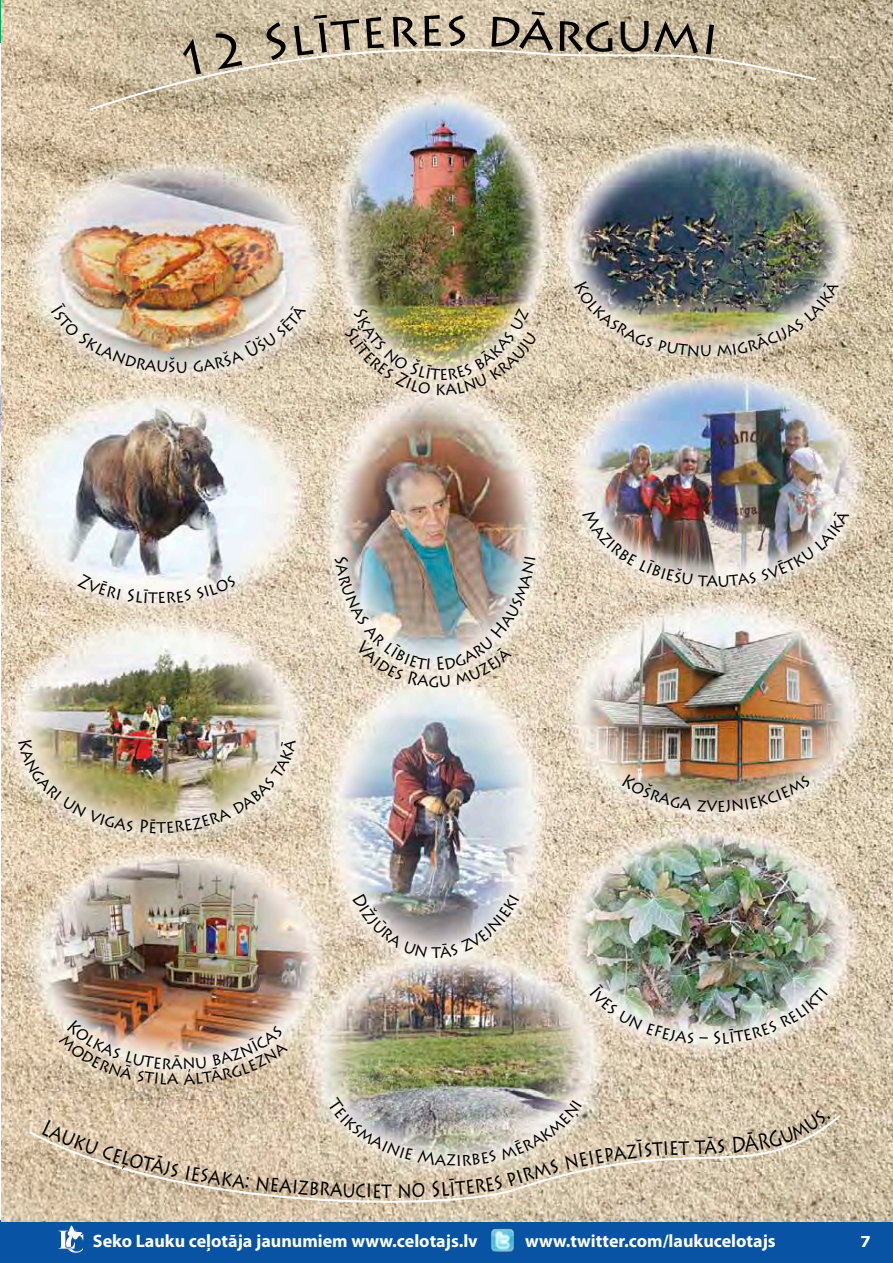
<style>
.page{position:relative;width:893px;height:1263px;background:#fff}
.page>*{position:absolute;margin:0;border:0;box-sizing:border-box;transform-origin:0 0}
.t1{font:49.65px "Lithos Pro";color:#000}
.t2{font:22.8px "Lithos Pro";color:#000;scale:.79 1}
.t3{font:700 18px "Myriad Pro";color:#fff}
.t4{font:700 15px "Verdana";color:#fff}
</style>
<div class="page">
<div style="left:0;top:1221px;width:893px;height:42px;background:#0853a3"></div>
<img style="left:491px;top:1228px;width:23px;height:24px">
<svg style="left:58px;top:1225px;width:25px;height:28px"></svg>
<div style="left:0;top:336px;width:30px;height:210px;background:#171113;opacity:.14"></div>
<svg style="left:0;top:380px;width:2px;height:73px"></svg>
<img style="left:0;top:385px;width:2px;height:49px">
<img style="left:2px;top:0;width:891px;height:1221px">
<svg style="left:27px;top:1113px;width:816px;height:98px;background:#d5c4a9"></svg>
<svg style="left:87px;top:39px;width:732px;height:73px;background:#cfc1a7"></svg>
<svg style="left:42px;top:1119px;width:137px;height:58px;background:#d7c4aa"></svg>
<svg style="left:186px;top:1166px;width:63px;height:23px"></svg>
<svg style="left:695px;top:1136px;width:30px;height:18px"></svg>
<svg style="left:733px;top:1109px;width:98px;height:44px;background:#d5c7ad"></svg>
<img style="left:18px;top:740px;width:115px;height:92px">
<img style="left:141px;top:738px;width:155px;height:95px">
<img style="left:589px;top:984px;width:105px;height:60px">
<img style="left:714px;top:987px;width:114px;height:57px">
<svg style="left:257px;top:1097px;width:432px;height:101px;background:#d2c6b3"></svg>
<img style="left:59px;top:1019px;width:229px;height:66px">
<img style="left:622px;top:774px;width:189px;height:38px">
<img style="left:582px;top:508px;width:268px;height:79px">
<img style="left:574px;top:282px;width:137px;height:75px">
<img style="left:717px;top:279px;width:122px;height:78px">
<svg style="left:77px;top:573px;width:44px;height:26px"></svg>
<svg style="left:127px;top:575px;width:109px;height:29px"></svg>
<img style="left:50px;top:303px;width:137px;height:70px">
<img style="left:193px;top:303px;width:113px;height:69px">
<svg style="left:352px;top:894px;width:167px;height:64px;background:#c6c1bc"></svg>
<img style="left:334px;top:556px;width:202px;height:131px">
<svg style="left:180px;top:39px;width:21px;height:37px"></svg>
<svg style="left:211px;top:30px;width:31px;height:40px"></svg>
<svg style="left:265px;top:22px;width:22px;height:39px"></svg>
<svg style="left:294px;top:15px;width:90px;height:41px;background:#d2c4aa"></svg>
<svg style="left:393px;top:16px;width:24px;height:31px"></svg>
<svg style="left:424px;top:15px;width:17px;height:31px"></svg>
<svg style="left:491px;top:11px;width:92px;height:41px;background:#cebfa5"></svg>
<svg style="left:654px;top:21px;width:45px;height:32px"></svg>
<svg style="left:706px;top:25px;width:8px;height:29px"></svg>
<img style="left:344px;top:308px;width:193px;height:87px">
<h1 class="t1" style="left:445px;top:0;width:26px">s</h1>
<h1 class="t1" style="left:583px;top:6px;width:71px">gu</h1>
<p class="t2" style="left:382px;top:1176px;width:14px">t</p>
<p class="t3" style="left:93px;top:1229px;width:386px">Seko Lauku ceļotāja jaunumiem www.celotajs.lv</p>
<p class="t3" style="left:525px;top:1229px;width:252px">www.twitter.com/laukucelotajs</p>
<p class="t4" style="left:860px;top:1232px;width:12px">7</p>
</div>
